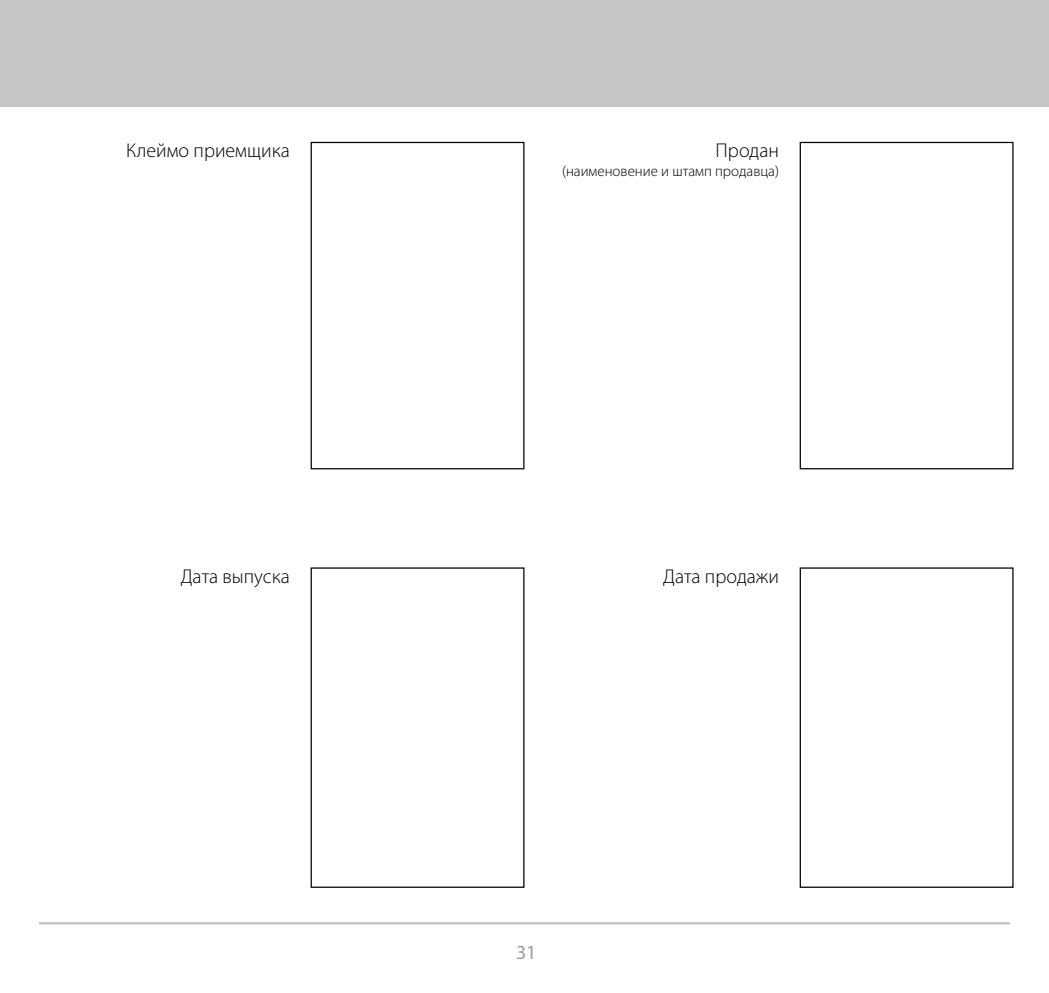
<style>
.page{position:relative;width:1049px;height:993px;background:#fff}
.page>*{position:absolute;margin:0;border:0;box-sizing:border-box;transform-origin:0 0}
.t1{font:300 20px "Myriad Pro";color:#000}
.t2{font:20px "Myriad Pro";color:#9d9d9c}
.t3{font:300 15px "Myriad Pro";color:#000}
</style>
<div class="page">
<div style="left:0;top:0;width:1049px;height:106px;background:#c6c6c6"></div>
<hr style="left:39px;top:921px;width:971px;height:3px;background:#c6c6c6">
<div style="left:311px;top:142px;width:213px;height:327px;border:1px solid #000"></div>
<div style="left:800px;top:142px;width:213px;height:327px;border:1px solid #000"></div>
<div style="left:311px;top:567px;width:213px;height:320px;border:1px solid #000"></div>
<div style="left:800px;top:567px;width:213px;height:320px;border:1px solid #000"></div>
<p class="t1" style="left:126px;top:140px;width:165px">Клеймо приемщика</p>
<p class="t1" style="left:181px;top:565px;width:111px">Дата выпуска</p>
<p class="t1" style="left:716px;top:140px;width:65px">Продан</p>
<p class="t3" style="left:562px;top:162px;width:218px">(наименовение и штамп продавца)</p>
<p class="t1" style="left:663px;top:565px;width:117px">Дата продажи</p>
<p class="t2" style="left:516px;top:939px;width:22px">31</p>
</div>
